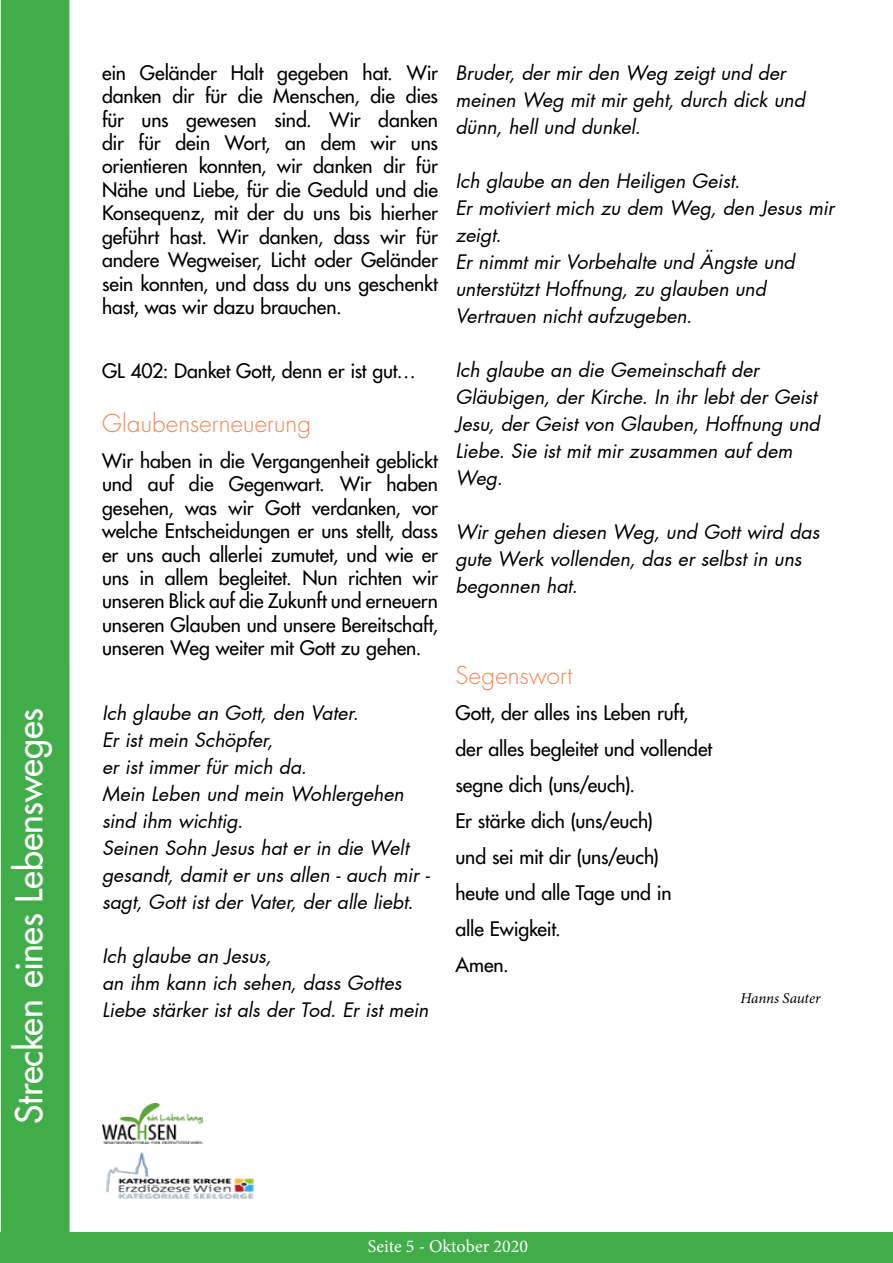
<style>
.page{position:relative;width:893px;height:1263px;background:#fff}
.page>*{position:absolute;margin:0;border:0;box-sizing:border-box;transform-origin:0 0}
.t1{font:500 36px "Futura Std";letter-spacing:-.005em;color:#fff}
.t2{font:300 24px "Futura Std";letter-spacing:.01em;color:#f5834e}
.t3{font:500 19.5px/23.4px "Futura Std";letter-spacing:-.005em;color:#000;text-align:justify}
.t4{font:italic 19.5px/27px "Futura";letter-spacing:-.005em;color:#000}
.t5{font:18px "Minion Pro";color:#fff}
.t6{font:italic 15px "Minion Pro";letter-spacing:-.015em;color:#000}
</style>
<div class="page">
<div style="left:1px;top:0;width:69px;height:1263px;background:#41ad49"></div>
<div style="left:0;top:1232px;width:893px;height:31px;background:#41ad49"></div>
<img style="left:102px;top:1103px;width:101px;height:41px">
<img style="left:105px;top:1152px;width:149px;height:47px">
<h1 class="t1" style="left:7px;top:1124px;width:417px;rotate:-90deg">Strecken eines Lebensweges</h1>
<p class="t3" style="left:102px;top:61px;width:337px">ein Geländer Halt gegeben hat. Wir danken dir für die Menschen, die dies für uns gewesen sind. Wir danken dir für dein Wort, an dem wir uns orientieren konnten, wir danken dir für Nähe und Liebe, für die Geduld und die Konsequenz, mit der du uns bis hierher geführt hast. Wir danken, dass wir für andere Wegweiser, Licht oder Geländer sein konnten, und dass du uns geschenkt hast, was wir dazu brauchen.</p>
<p class="t3" style="left:102px;top:359px;width:315px">GL 402: Danket Gott, denn er ist gut…</p>
<p class="t2" style="left:102px;top:409px;width:210px">Glaubenserneuerung</p>
<p class="t3" style="left:102px;top:449px;width:337px">Wir haben in die Vergangenheit geblickt und auf die Gegenwart. Wir haben gesehen, was wir Gott verdanken, vor welche Entscheidungen er uns stellt, dass er uns auch allerlei zumutet, und wie er uns in allem begleitet. Nun richten wir unseren Blick auf die Zukunft und erneuern unseren Glauben und unsere Bereitschaft, unseren Weg weiter mit Gott zu gehen.</p>
<p class="t4" style="left:102px;top:699px;width:329px">Ich glaube an Gott, den Vater.<br>Er ist mein Schöpfer,<br>er ist immer für mich da.<br>Mein Leben und mein Wohlergehen sind ihm wichtig.<br>Seinen Sohn Jesus hat er in die Welt gesandt, damit er uns allen - auch mir - sagt, Gott ist der Vater, der alle liebt.</p>
<p class="t4" style="left:102px;top:942px;width:328px">Ich glaube an Jesus,<br>an ihm kann ich sehen, dass Gottes<br>Liebe stärker ist als der Tod. Er ist mein</p>
<p class="t4" style="left:455px;top:59px;width:351px">Bruder, der mir den Weg zeigt und der meinen Weg mit mir geht, durch dick und dünn, hell und dunkel.</p>
<p class="t4" style="left:455px;top:167px;width:380px">Ich glaube an den Heiligen Geist.<br>Er motiviert mich zu dem Weg, den Jesus mir zeigt.<br>Er nimmt mir Vorbehalte und Ängste und unterstützt Hoffnung, zu glauben und<br>Vertrauen nicht aufzugeben.</p>
<p class="t4" style="left:455px;top:356px;width:366px">Ich glaube an die Gemeinschaft der<br>Gläubigen, der Kirche. In ihr lebt der Geist<br>Jesu, der Geist von Glauben, Hoffnung und<br>Liebe. Sie ist mit mir zusammen auf dem<br>Weg.</p>
<p class="t4" style="left:455px;top:518px;width:366px">Wir gehen diesen Weg, und Gott wird das gute Werk vollenden, das er selbst in uns begonnen hat.</p>
<p class="t2" style="left:455px;top:661px;width:119px">Segenswort</p>
<p class="t3" style="left:455px;top:695px;width:258px;line-height:36px;text-align:left">Gott, der alles ins Leben ruft, der alles begleitet und vollendet segne dich (uns/euch).<br>Er stärke dich (uns/euch)<br>und sei mit dir (uns/euch)<br>heute und alle Tage und in<br>alle Ewigkeit.<br>Amen.</p>
<p class="t6" style="left:741px;top:988px;width:81px">Hanns Sauter</p>
<p class="t5" style="left:368px;top:1234px;width:162px">Seite 5 - Oktober 2020</p>
</div>
